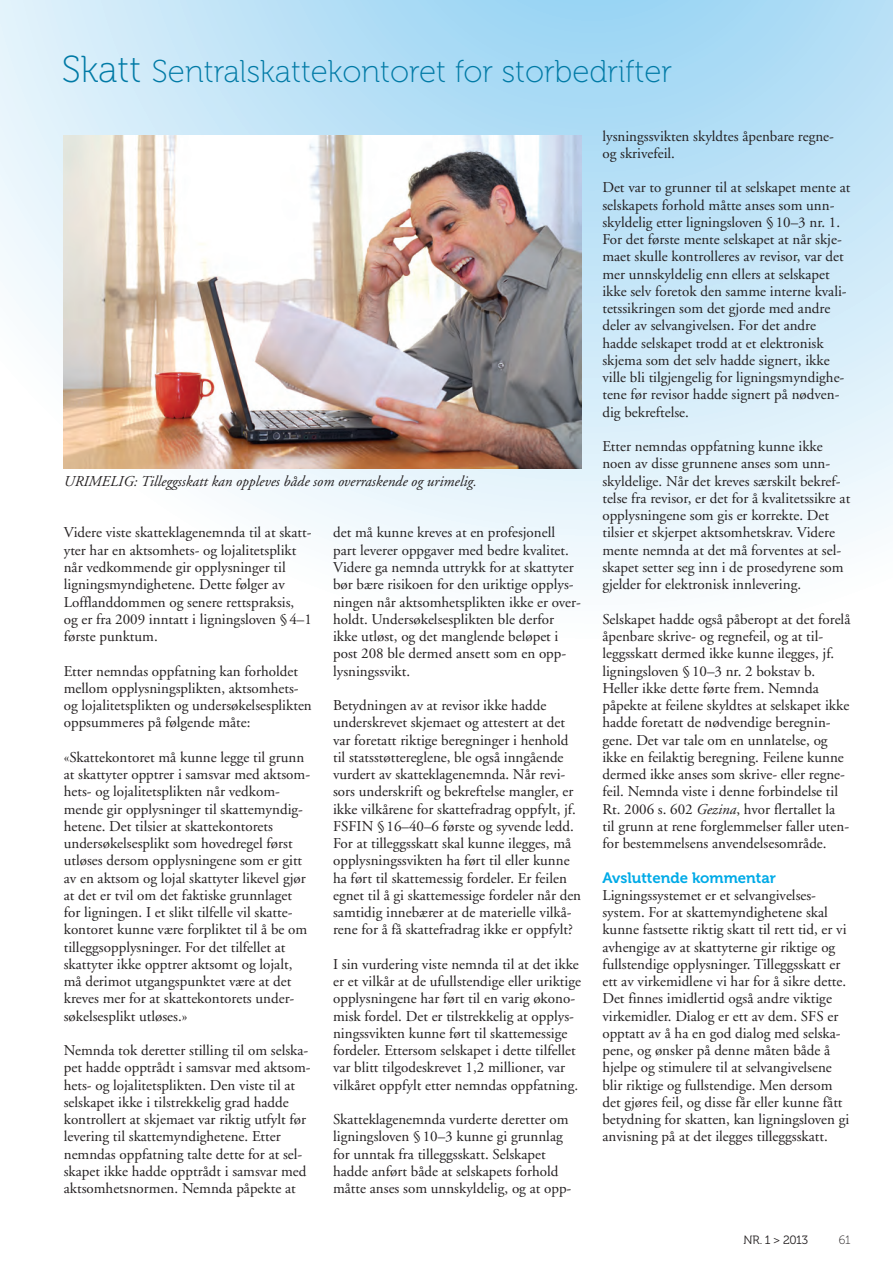
<style>
.page{position:relative;width:893px;height:1263px;background:#fff}
.page>*{position:absolute;margin:0;border:0;box-sizing:border-box;transform-origin:0 0}
.t1{font:31.5px "Museo 100";color:#007aa6}
.t2{font:15px/17.2px "Adobe Garamond";color:#231f20}
.t3{font:italic 15px "Adobe Garamond";color:#231f20}
.t4{font:15px "Museo 700";color:#00aae7}
.t5{font:12px "Museo 300";letter-spacing:-.025em;color:#231f20}
.t6{font:12px "Museo 100";color:#231f20}
.s1{font-size:37.5px}
.s2{font-style:italic}
</style>
<div class="page">
<svg style="left:0;top:0;width:893px;height:584px"></svg>
<img style="left:64px;top:136px;width:517px;height:332px">
<h1 class="t1" style="left:62px;top:54px;width:612px"><span class="s1">Skatt</span> Sentralskattekontoret for storbedrifter</h1>
<p class="t3" style="left:64px;top:473px;width:415px">URIMELIG: Tilleggsskatt kan oppleves både som overraskende og urimelig.</p>
<p class="t2" style="left:64px;top:524px;width:250px">Videre viste skatteklagenemnda til at skatt&shy;yter har en aktsomhets- og lojalitetsplikt når vedkommende gir opplysninger til ligningsmyndighetene. Dette følger av Lofflanddommen og senere rettspraksis, og er fra 2009 inntatt i ligningsloven §4–1 første punktum.</p>
<p class="t2" style="left:64px;top:662px;width:249px">Etter nemndas oppfatning kan forholdet mellom opplysningsplikten, aktsomhets&shy;og lojalitetsplikten og undersøkelsesplikten oppsummeres på følgende måte:</p>
<p class="t2" style="left:64px;top:749px;width:248px">«Skattekontoret må kunne legge til grunn at skattyter opptrer i samsvar med aktsom&shy;hets- og lojalitetsplikten når vedkom&shy;mende gir opplysninger til skattemyndig&shy;hetene. Det tilsier at skattekontorets undersøkelsesplikt som hovedregel først utløses dersom opplysningene som er gitt av en aktsom og lojal skattyter likevel gjør at det er tvil om det faktiske grunnlaget for ligningen. I et slikt tilfelle vil skatte&shy;kontoret kunne være forpliktet til å be om tilleggsopplysninger. For det tilfellet at skattyter ikke opptrer aktsomt og lojalt, må derimot utgangspunktet være at det kreves mer for at skattekontorets under&shy;søkelsesplikt utløses.»</p>
<p class="t2" style="left:64px;top:1042px;width:248px">Nemnda tok deretter stilling til om selska&shy;pet hadde opptrådt i samsvar med aktsom&shy;hets- og lojalitetsplikten. Den viste til at selskapet ikke i tilstrekkelig grad hadde kontrollert at skjemaet var riktig utfylt før levering til skattemyndighetene. Etter nemndas oppfatning talte dette for at sel&shy;skapet ikke hadde opptrådt i samsvar med aktsomhetsnormen. Nemnda påpekte at</p>
<p class="t2" style="left:333px;top:524px;width:248px">det må kunne kreves at en profesjonell part leverer oppgaver med bedre kvalitet.<br>Videre ga nemnda uttrykk for at skattyter bør bære risikoen for den uriktige opplys&shy;ningen når aktsomhetsplikten ikke er over&shy;holdt. Undersøkelsesplikten ble derfor ikke utløst, og det manglende beløpet i post 208 ble dermed ansett som en opp&shy;lysningssvikt.</p>
<p class="t2" style="left:333px;top:697px;width:250px">Betydningen av at revisor ikke hadde underskrevet skjemaet og attestert at det var foretatt riktige beregninger i henhold til statsstøttereglene, ble også inngående vurdert av skatteklagenemnda. Når revi&shy;sors underskrift og bekreftelse mangler, er ikke vilkårene for skattefradrag oppfylt, jf.<br>FSFIN §16–40–6 første og syvende ledd.<br>For at tilleggsskatt skal kunne ilegges, må opplysningssvikten ha ført til eller kunne ha ført til skattemessig fordeler. Er feilen egnet til å gi skattemessige fordeler når den samtidig innebærer at de materielle vilkå&shy;rene for å få skattefradrag ikke er oppfylt?</p>
<p class="t2" style="left:333px;top:956px;width:249px">I sin vurdering viste nemnda til at det ikke er et vilkår at de ufullstendige eller uriktige opplysningene har ført til en varig økono&shy;misk fordel. Det er tilstrekkelig at opplys&shy;ningssvikten kunne ført til skattemessige fordeler. Ettersom selskapet i dette tilfellet var blitt tilgodeskrevet 1,2 millioner, var vilkåret oppfylt etter nemndas oppfatning.</p>
<p class="t2" style="left:333px;top:1111px;width:240px">Skatteklagenemnda vurderte deretter om ligningsloven §10–3 kunne gi grunnlag for unntak fra tilleggsskatt. Selskapet hadde anført både at selskapets forhold måtte anses som unnskyldelig, og at opp-</p>
<p class="t2" style="left:602px;top:128px;width:233px">lysningssvikten skyldtes åpenbare regne&shy;og skrivefeil.</p>
<p class="t2" style="left:602px;top:179px;width:250px">Det var to grunner til at selskapet mente at selskapets forhold måtte anses som unn&shy;skyldelig etter ligningsloven §10–3 nr. 1.<br>For det første mente selskapet at når skje&shy;maet skulle kontrolleres av revisor, var det mer unnskyldelig enn ellers at selskapet ikke selv foretok den samme interne kvali&shy;tetssikringen som det gjorde med andre deler av selvangivelsen. For det andre hadde selskapet trodd at et elektronisk skjema som det selv hadde signert, ikke ville bli tilgjengelig for ligningsmyndighe&shy;tene før revisor hadde signert på nødven&shy;dig bekreftelse.</p>
<p class="t2" style="left:602px;top:438px;width:249px">Etter nemndas oppfatning kunne ikke noen av disse grunnene anses som unn&shy;skyldelige. Når det kreves særskilt bekref&shy;telse fra revisor, er det for å kvalitetssikre at opplysningene som gis er korrekte. Det tilsier et skjerpet aktsomhetskrav. Videre mente nemnda at det må forventes at sel&shy;skapet setter seg inn i de prosedyrene som gjelder for elektronisk innlevering.</p>
<p class="t2" style="left:602px;top:611px;width:249px">Selskapet hadde også påberopt at det forelå åpenbare skrive- og regnefeil, og at til&shy;leggsskatt dermed ikke kunne ilegges, jf. ligningsloven §10–3 nr. 2 bokstav b.<br>Heller ikke dette førte frem. Nemnda påpekte at feilene skyldtes at selskapet ikke hadde foretatt de nødvendige beregnin&shy;gene. Det var tale om en unnlatelse, og ikke en feilaktig beregning. Feilene kunne dermed ikke anses som skrive- eller regne&shy;feil. Nemnda viste i denne forbindelse til Rt. 2006 s. 602 <span class="s2">Gezina</span>, hvor flertallet la til grunn at rene forglemmelser faller uten&shy;for bestemmelsens anvendelsesområde.</p>
<p class="t4" style="left:602px;top:869px;width:175px">Avsluttende kommentar</p>
<p class="t2" style="left:602px;top:887px;width:248px">Ligningssystemet er et selvangivelses&shy;system. For at skattemyndighetene skal kunne fastsette riktig skatt til rett tid, er vi avhengige av at skattyterne gir riktige og fullstendige opplysninger. Tilleggsskatt er ett av virkemidlene vi har for å sikre dette.<br>Det finnes imidlertid også andre viktige virkemidler. Dialog er ett av dem. SFS er opptatt av å ha en god dialog med selska&shy;pene, og ønsker på denne måten både å hjelpe og stimulere til at selvangivelsene blir riktige og fullstendige. Men dersom det gjøres feil, og disse får eller kunne fått betydning for skatten, kan ligningsloven gi anvisning på at det ilegges tilleggsskatt.</p>
<p class="t5" style="left:743px;top:1233px;width:66px">NR. 1 &gt; 2013</p>
<p class="t6" style="left:839px;top:1233px;width:13px">61</p>
</div>
